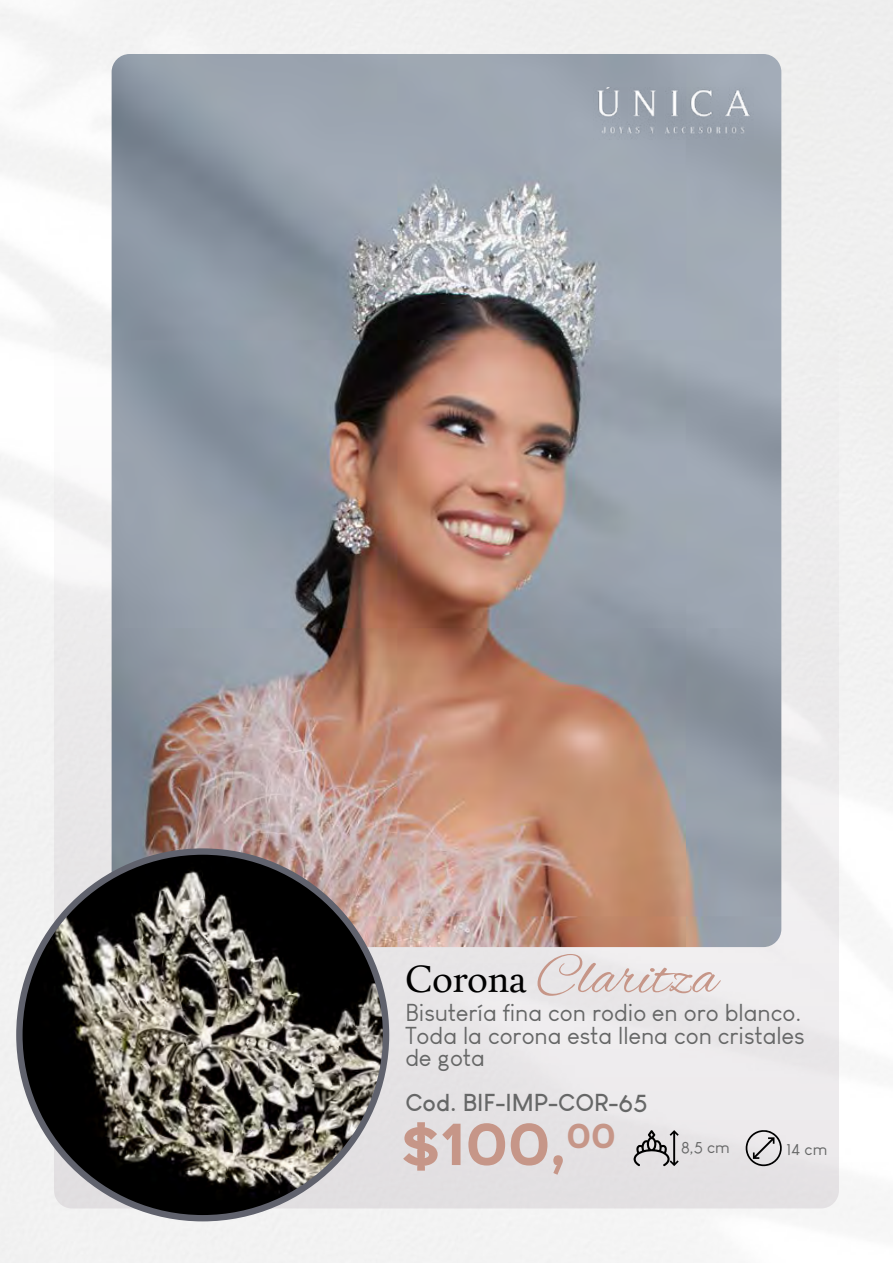
<style>
.page{position:relative;width:893px;height:1263px;background:#fff}
.page>*{position:absolute;margin:0;border:0;box-sizing:border-box;transform-origin:0 0}
.t1{font:58.5px "Alex Brush";color:#c69688}
.t2{font:700 51px "Sinkin Sans 700";color:#c69688}
.t3{font:24px/22.5px "Louis George Cafe";color:#666767}
.t4{font:700 24px "Louis George Cafe";color:#666767}
.t5{font:16.5px "Louis George Cafe";color:#666767}
.s1{font-family:"Calendas Plus";font-size:37.5px;color:#000}
</style>
<div class="page">
<img style="left:0;top:0;width:893px;height:1263px">
<div style="left:54px;top:300px;width:785px;height:908px;background:#ebe9ea;border-radius:18px"></div>
<img style="left:112px;top:54px;width:669px;height:893px">
<div style="left:16px;top:848px;width:373px;height:373px;background:#60626d;border-radius:50%"></div>
<img style="left:23px;top:855px;width:360px;height:360px;border-radius:180px">
<svg style="left:746px;top:1130px;width:36px;height:36px"></svg>
<svg style="left:634px;top:1130px;width:45px;height:36px"></svg>
<img style="left:593px;top:87px;width:161px;height:52px">
<h1 class="t1" style="left:405px;top:944px;width:313px"><span class="s1">Corona</span> Claritza</h1>
<p class="t3" style="left:405px;top:1001px;width:401px">Bisutería fina con rodio en oro blanco.<br>Toda la corona esta llena con cristales de gota</p>
<p class="t4" style="left:405px;top:1087px;width:244px">Cod. BIF-IMP-COR-65</p>
<p class="t5" style="left:681px;top:1138px;width:50px">8,5 cm</p>
<p class="t5" style="left:786px;top:1139px;width:43px">14 cm</p>
<h2 class="t2" style="left:400px;top:1117px;width:217px">$100,<sup>00</sup></h2>
</div>
